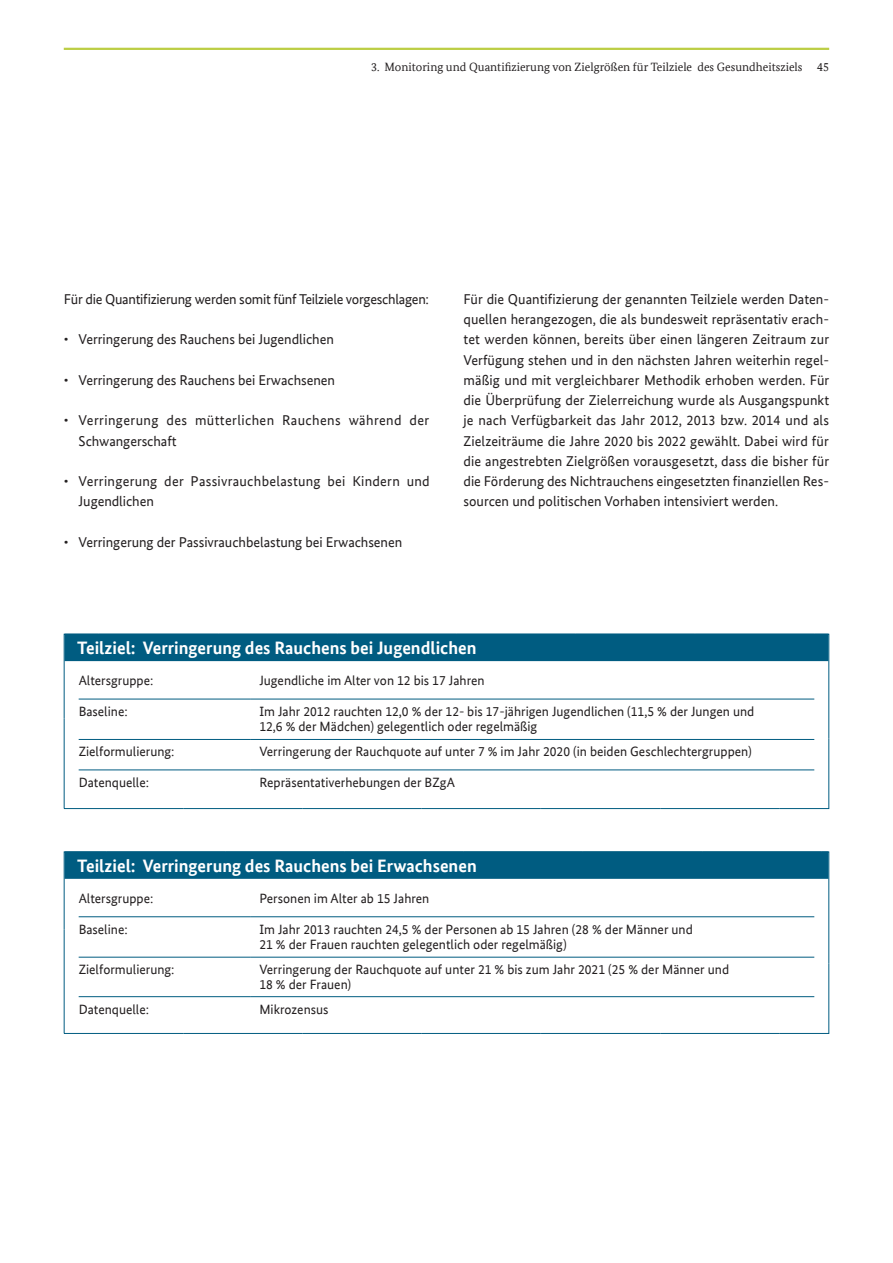
<style>
.page{position:relative;width:893px;height:1263px;background:#fff}
.page>*{position:absolute;margin:0;border:0;box-sizing:border-box;transform-origin:0 0}
.t1{font:700 18px "Bundes Sans Office";color:#fff}
.t2{font:14.25px/20.2px "Bundes Sans Office";letter-spacing:-.005em;color:#231f20;text-align:justify}
.t3{font:14.25px/20.2px "Bundes Sans Office";letter-spacing:.025em;color:#231f20}
.t4{font:14.25px/20.2px "Bundes Sans Office";letter-spacing:.02em;color:#231f20}
.t5{font:13.5px/15px "Bundes Sans Office";color:#231f20}
.t6{font:12px "Bundes Serif Office";color:#231f20}
</style>
<div class="page">
<hr style="left:64px;top:48px;width:765px;height:2px;background:#bcce45">
<div style="left:65px;top:634px;width:763px;height:27px;background:#005c81"></div>
<div style="left:64px;top:634px;width:765px;height:175px;border:1px dashed #005c81"></div>
<hr style="left:79px;top:739px;width:172px;height:1px;background:#005c81">
<hr style="left:251px;top:739px;width:563px;height:1px;background:#005c81">
<hr style="left:79px;top:769px;width:172px;height:1px;background:#005c81">
<hr style="left:251px;top:769px;width:563px;height:1px;background:#005c81">
<hr style="left:79px;top:699px;width:172px;height:1px;background:#005c81">
<hr style="left:251px;top:699px;width:563px;height:1px;background:#005c81">
<div style="left:65px;top:851px;width:763px;height:28px;background:#005c81"></div>
<div style="left:64px;top:851px;width:765px;height:183px;border:1px dashed #005c81"></div>
<hr style="left:79px;top:957px;width:172px;height:1px;background:#005c81">
<hr style="left:251px;top:957px;width:563px;height:1px;background:#005c81">
<hr style="left:79px;top:996px;width:172px;height:1px;background:#005c81">
<hr style="left:251px;top:996px;width:563px;height:1px;background:#005c81">
<hr style="left:79px;top:916px;width:172px;height:1px;background:#005c81">
<hr style="left:251px;top:916px;width:563px;height:1px;background:#005c81">
<p class="t6" style="left:371px;top:60px;width:459px">3. Monitoring und Quantifizierung von Zielgrößen für Teilziele des Gesundheitsziels 45</p>
<p class="t2" style="left:64px;top:289px;width:367px">Für die Quantifizierung werden somit fünf Teilziele vorgeschlagen:</p>
<p class="t2" style="left:64px;top:329px;width:272px">• Verringerung des Rauchens bei Jugendlichen</p>
<p class="t2" style="left:64px;top:370px;width:273px">• Verringerung des Rauchens bei Erwachsenen</p>
<p class="t3" style="left:79px;top:410px;width:352px;text-indent:-15px">• Verringerung des mütterlichen Rauchens während der<br>Schwangerschaft</p>
<p class="t4" style="left:79px;top:471px;width:353px;text-indent:-15px">• Verringerung der Passivrauchbelastung bei Kindern und<br>Jugendlichen</p>
<p class="t2" style="left:64px;top:532px;width:340px">• Verringerung der Passivrauchbelastung bei Erwachsenen</p>
<p class="t2" style="left:463px;top:289px;width:367px">Für die Quantifizierung der genannten Teilziele werden Daten&shy;quellen herangezogen, die als bundesweit repräsentativ erach&shy;tet werden können, bereits über einen längeren Zeitraum zur Verfügung stehen und in den nächsten Jahren weiterhin regel&shy;mäßig und mit vergleichbarer Methodik erhoben werden. Für die Überprüfung der Zielerreichung wurde als Ausgangspunkt je nach Verfügbarkeit das Jahr 2012, 2013 bzw. 2014 und als Zielzeiträume die Jahre 2020 bis 2022 gewählt. Dabei wird für die angestrebten Zielgrößen vorausgesetzt, dass die bisher für die Förderung des Nichtrauchens eingesetzten finanziellen Res&shy;sourcen und politischen Vorhaben intensiviert werden.</p>
<p class="t1" style="left:77px;top:637px;width:401px">Teilziel: Verringerung des Rauchens bei Jugendlichen</p>
<p class="t5" style="left:79px;top:673px;width:76px">Altersgruppe:</p>
<p class="t5" style="left:259px;top:673px;width:227px">Jugendliche im Alter von 12 bis 17 Jahren</p>
<p class="t5" style="left:79px;top:704px;width:51px">Baseline:</p>
<p class="t5" style="left:259px;top:704px;width:496px">Im Jahr 2012 rauchten 12,0 % der 12- bis 17-jährigen Jugendlichen (11,5 % der Jungen und<br>12,6 % der Mädchen) gelegentlich oder regelmäßig</p>
<p class="t5" style="left:79px;top:744px;width:97px">Zielformulierung:</p>
<p class="t5" style="left:259px;top:744px;width:494px">Verringerung der Rauchquote auf unter 7 % im Jahr 2020 (in beiden Geschlechtergruppen)</p>
<p class="t5" style="left:79px;top:775px;width:72px">Datenquelle:</p>
<p class="t5" style="left:259px;top:775px;width:197px">Repräsentativerhebungen der BZgA</p>
<p class="t1" style="left:77px;top:855px;width:401px">Teilziel: Verringerung des Rauchens bei Erwachsenen</p>
<p class="t5" style="left:79px;top:890px;width:76px">Altersgruppe:</p>
<p class="t5" style="left:259px;top:890px;width:172px">Personen im Alter ab 15 Jahren</p>
<p class="t5" style="left:79px;top:921px;width:51px">Baseline:</p>
<p class="t5" style="left:259px;top:921px;width:435px">Im Jahr 2013 rauchten 24,5 % der Personen ab 15 Jahren (28 % der Männer und<br>21 % der Frauen rauchten gelegentlich oder regelmäßig)</p>
<p class="t5" style="left:79px;top:962px;width:97px">Zielformulierung:</p>
<p class="t5" style="left:259px;top:962px;width:471px">Verringerung der Rauchquote auf unter 21 % bis zum Jahr 2021 (25 % der Männer und<br>18 % der Frauen)</p>
<p class="t5" style="left:79px;top:1001px;width:72px">Datenquelle:</p>
<p class="t5" style="left:259px;top:1001px;width:71px">Mikrozensus</p>
</div>
